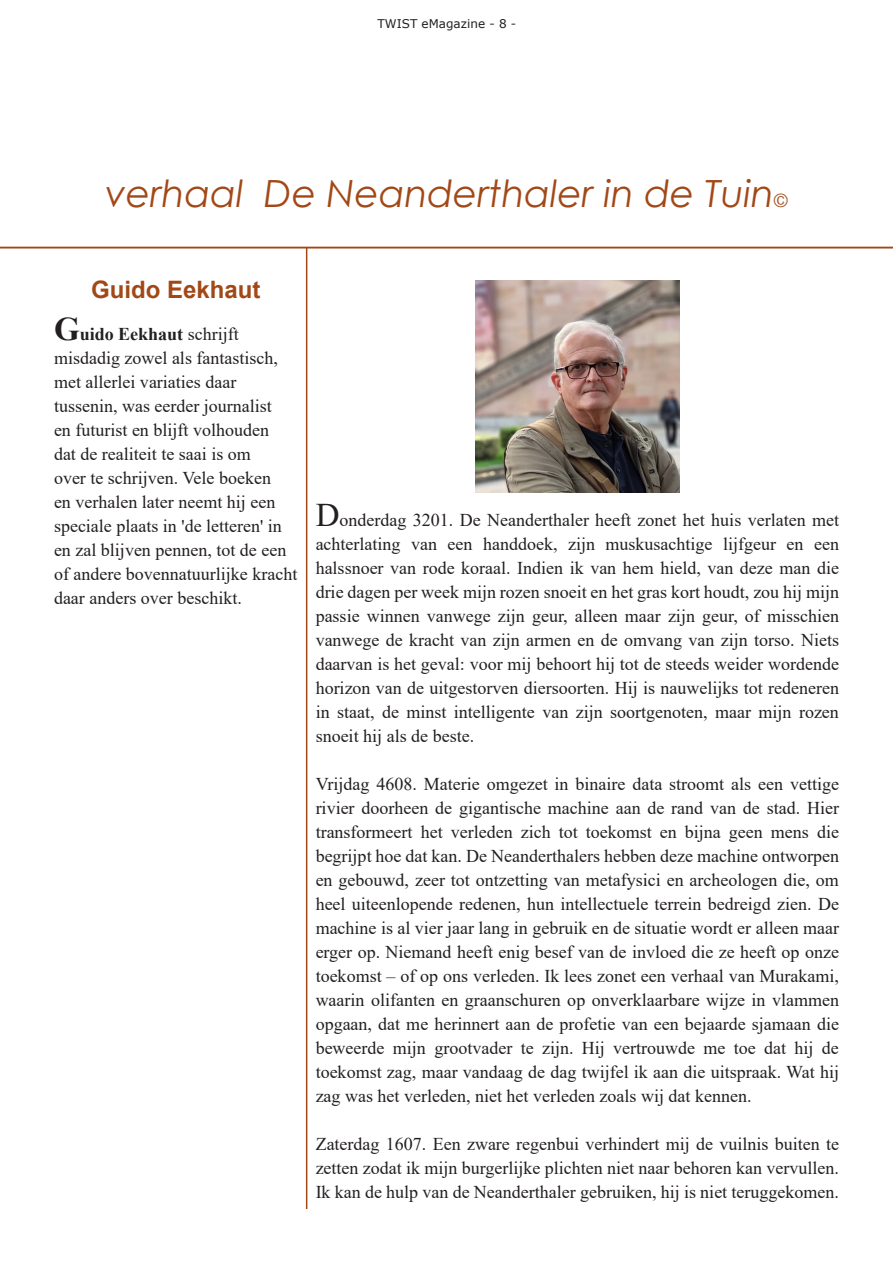
<style>
.page{position:relative;width:893px;height:1263px;background:#fff}
.page>*{position:absolute;margin:0;border:0;box-sizing:border-box;transform-origin:0 0}
.broodtekst{font:italic 37.5px "Century Gothic";color:#a24817}
.illustratie{font:700 24px "Arial";color:#a24817}
.broodtekst-2{font:18px/24px "Times New Roman";color:#231f20;text-align:justify}
.illustratie-2{font:18px/24px "Times New Roman";color:#231f20}
.t1{font:12px "Verdana";color:#231f20}
.s1{font-size:18px}
.s2{font-weight:700;font-size:33px}
.s3{font-weight:700}
.s4{font-size:33px}
</style>
<div class="page">
<hr style="left:0;top:247px;width:893px;height:1px;background:#a24817">
<hr style="left:306px;top:247px;width:1px;height:962px;background:#a24817">
<img style="left:475px;top:281px;width:204px;height:212px">
<p class="t1" style="left:377px;top:16px;width:140px">TWIST eMagazine - 8 -</p>
<p class="broodtekst" style="left:105px;top:167px;width:683px">verhaal De Neanderthaler in de Tuin<span class="s1">©</span></p>
<p class="illustratie" style="left:91px;top:273px;width:171px">Guido Eekhaut</p>
<p class="illustratie-2" style="left:54px;top:321px;width:245px"><span class="s2">G</span><span class="s3">uido Eekhaut</span> schrijft misdadig zowel als fantastisch, met allerlei variaties daar tussenin, was eerder journalist<br>en futurist en blijft volhouden<br>dat de realiteit te saai is om<br>over te schrijven. Vele boeken<br>en verhalen later neemt hij een speciale plaats in 'de letteren' in en zal blijven pennen, tot de een of andere bovennatuurlijke kracht daar anders over beschikt.</p>
<p class="broodtekst-2" style="left:316px;top:507px;width:525px"><span class="s4">D</span>onderdag 3201. De Neanderthaler heeft zonet het huis verlaten met achterlating van een handdoek, zijn muskusachtige lijfgeur en een halssnoer van rode koraal. Indien ik van hem hield, van deze man die drie dagen per week mijn rozen snoeit en het gras kort houdt, zou hij mijn passie winnen vanwege zijn geur, alleen maar zijn geur, of misschien vanwege de kracht van zijn armen en de omvang van zijn torso. Niets daarvan is het geval: voor mij behoort hij tot de steeds weider wordende horizon van de uitgestorven diersoorten. Hij is nauwelijks tot redeneren in staat, de minst intelligente van zijn soortgenoten, maar mijn rozen snoeit hij als de beste.</p>
<p class="broodtekst-2" style="left:316px;top:771px;width:525px">Vrijdag 4608. Materie omgezet in binaire data stroomt als een vettige rivier doorheen de gigantische machine aan de rand van de stad. Hier transformeert het verleden zich tot toekomst en bijna geen mens die begrijpt hoe dat kan. De Neanderthalers hebben deze machine ontworpen en gebouwd, zeer tot ontzetting van metafysici en archeologen die, om heel uiteenlopende redenen, hun intellectuele terrein bedreigd zien. De machine is al vier jaar lang in gebruik en de situatie wordt er alleen maar erger op. Niemand heeft enig besef van de invloed die ze heeft op onze toekomst – of op ons verleden. Ik lees zonet een verhaal van Murakami, waarin olifanten en graanschuren op onverklaarbare wijze in vlammen opgaan, dat me herinnert aan de profetie van een bejaarde sjamaan die beweerde mijn grootvader te zijn. Hij vertrouwde me toe dat hij de toekomst zag, maar vandaag de dag twijfel ik aan die uitspraak. Wat hij zag was het verleden, niet het verleden zoals wij dat kennen.</p>
<p class="broodtekst-2" style="left:316px;top:1131px;width:525px">Zaterdag 1607. Een zware regenbui verhindert mij de vuilnis buiten te zetten zodat ik mijn burgerlijke plichten niet naar behoren kan vervullen.<br>Ik kan de hulp van de Neanderthaler gebruiken, hij is niet teruggekomen.</p>
</div>
